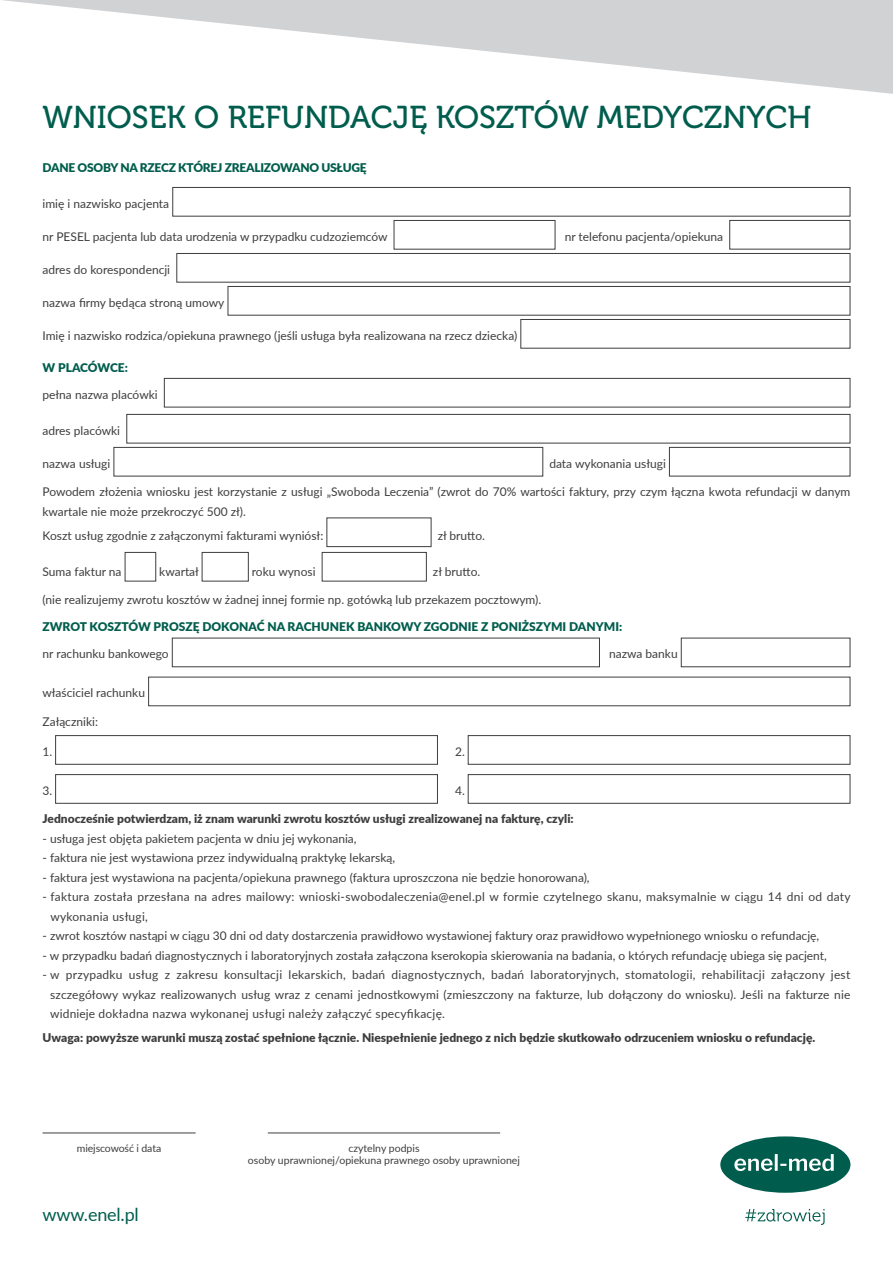
<style>
.page{position:relative;width:893px;height:1263px;background:#fff}
.page>*{position:absolute;margin:0;border:0;box-sizing:border-box;transform-origin:0 0}
.t1{font:31.5px "Museo 500";color:#005d4d}
.t2{font:18px "Lato";letter-spacing:-.01em;color:#005d4d}
.t3{font:12px/19.5px "Lato";color:#3e3e3f}
.t4{font:900 12px "Lato";color:#3e3e3f}
.t5{font:12px/19.5px "Lato";letter-spacing:.02em;color:#3e3e3f}
.t6{font:900 12px "Lato";letter-spacing:-.015em;color:#005d4d}
.t7{font:10.5px/12px "Lato";color:#3e3e3f;text-align:center}
</style>
<div class="page">
<div style="left:720px;top:1136px;width:130px;height:57px;background:#005d4d;border-radius:50%"></div>
<svg style="left:734px;top:1154px;width:100px;height:17px"></svg>
<svg style="left:745px;top:1209px;width:80px;height:16px"></svg>
<svg style="left:2px;top:0;width:891px;height:94px"></svg>
<div style="left:172px;top:187px;width:678px;height:30px;border:1px solid #3e3e3f"></div>
<div style="left:394px;top:220px;width:161px;height:30px;border:1px solid #3e3e3f"></div>
<div style="left:729px;top:220px;width:121px;height:30px;border:1px solid #3e3e3f"></div>
<div style="left:176px;top:253px;width:674px;height:30px;border:1px solid #3e3e3f"></div>
<div style="left:228px;top:286px;width:622px;height:30px;border:1px solid #3e3e3f"></div>
<div style="left:520px;top:319px;width:330px;height:30px;border:1px solid #3e3e3f"></div>
<div style="left:164px;top:378px;width:686px;height:29px;border:1px solid #3e3e3f"></div>
<div style="left:126px;top:414px;width:724px;height:29px;border:1px solid #3e3e3f"></div>
<div style="left:113px;top:447px;width:430px;height:29px;border:1px solid #3e3e3f"></div>
<div style="left:669px;top:447px;width:181px;height:29px;border:1px solid #3e3e3f"></div>
<div style="left:326px;top:517px;width:105px;height:30px;border:1px solid #3e3e3f"></div>
<div style="left:125px;top:552px;width:31px;height:29px;border:1px solid #3e3e3f"></div>
<div style="left:202px;top:552px;width:47px;height:29px;border:1px solid #3e3e3f"></div>
<div style="left:322px;top:552px;width:105px;height:29px;border:1px solid #3e3e3f"></div>
<div style="left:172px;top:638px;width:428px;height:29px;border:1px solid #3e3e3f"></div>
<div style="left:681px;top:638px;width:169px;height:29px;border:1px solid #3e3e3f"></div>
<div style="left:148px;top:677px;width:702px;height:29px;border:1px solid #3e3e3f"></div>
<div style="left:55px;top:735px;width:383px;height:30px;border:1px solid #3e3e3f"></div>
<div style="left:468px;top:735px;width:382px;height:30px;border:1px solid #3e3e3f"></div>
<div style="left:55px;top:774px;width:383px;height:30px;border:1px solid #3e3e3f"></div>
<div style="left:468px;top:774px;width:382px;height:30px;border:1px solid #3e3e3f"></div>
<hr style="left:43px;top:1132px;width:153px;height:1px;background:#3e3e3f">
<hr style="left:268px;top:1132px;width:232px;height:1px;background:#3e3e3f">
<h1 class="t1" style="left:43px;top:100px;width:771px">WNIOSEK O REFUNDACJĘ KOSZTÓW MEDYCZNYCH</h1>
<p class="t6" style="left:43px;top:158px;width:326px">DANE OSOBY NA RZECZ KTÓREJ ZREALIZOWANO USŁUGĘ</p>
<p class="t3" style="left:43px;top:193px;width:128px">imię i nazwisko pacjenta</p>
<p class="t3" style="left:43px;top:226px;width:347px">nr PESEL pacjenta lub data urodzenia w przypadku cudzoziemców</p>
<p class="t3" style="left:565px;top:226px;width:160px">nr telefonu pacjenta/opiekuna</p>
<p class="t3" style="left:43px;top:259px;width:129px">adres do korespondencji</p>
<p class="t3" style="left:43px;top:292px;width:183px">nazwa firmy będąca stroną umowy</p>
<p class="t3" style="left:43px;top:325px;width:476px">Imię i nazwisko rodzica/opiekuna prawnego (jeśli usługa była realizowana na rzecz dziecka)</p>
<p class="t6" style="left:43px;top:358px;width:87px">w placówce:</p>
<p class="t3" style="left:43px;top:384px;width:117px">pełna nazwa placówki</p>
<p class="t3" style="left:43px;top:420px;width:79px">adres placówki</p>
<p class="t3" style="left:43px;top:453px;width:69px">nazwa usługi</p>
<p class="t3" style="left:549px;top:453px;width:118px">data wykonania usługi</p>
<p class="t3" style="left:43px;top:481px;width:809px">Powodem złożenia wniosku jest korzystanie z usługi „Swoboda Leczenia” (zwrot do 70% wartości faktury, przy czym łączna kwota refundacji w danym kwartale nie może przekroczyć 500 zł).</p>
<p class="t3" style="left:43px;top:525px;width:282px">Koszt usług zgodnie z załączonymi fakturami wyniósł:</p>
<p class="t3" style="left:438px;top:525px;width:49px">zł brutto.</p>
<p class="t3" style="left:43px;top:561px;width:81px">Suma faktur na</p>
<p class="t3" style="left:159px;top:561px;width:41px">kwartał</p>
<p class="t3" style="left:252px;top:561px;width:65px">roku wynosi</p>
<p class="t3" style="left:433px;top:561px;width:49px">zł brutto.</p>
<p class="t3" style="left:43px;top:589px;width:500px">(nie realizujemy zwrotu kosztów w żadnej innej formie np. gotówką lub przekazem pocztowym).</p>
<p class="t6" style="left:43px;top:618px;width:581px">ZWROT KOSZTÓW PROSZĘ DOKONAĆ NA RACHUNEK BANKOWY ZGODNIE Z PONIŻSZYMI DANYMI:</p>
<p class="t3" style="left:43px;top:644px;width:128px">nr rachunku bankowego</p>
<p class="t3" style="left:609px;top:644px;width:70px">nazwa banku</p>
<p class="t3" style="left:43px;top:683px;width:104px">właściciel rachunku</p>
<p class="t3" style="left:43px;top:711px;width:57px">Załączniki:</p>
<p class="t3" style="left:43px;top:741px;width:11px">1.</p>
<p class="t3" style="left:455px;top:741px;width:11px">2.</p>
<p class="t3" style="left:43px;top:780px;width:11px">3.</p>
<p class="t3" style="left:455px;top:780px;width:11px">4.</p>
<p class="t4" style="left:43px;top:810px;width:533px">Jednocześnie potwierdzam, iż znam warunki zwrotu kosztów usługi zrealizowanej na fakturę, czyli:</p>
<p class="t3" style="left:43px;top:828px;width:316px">- usługa jest objęta pakietem pacjenta w dniu jej wykonania,</p>
<p class="t3" style="left:43px;top:848px;width:354px">- faktura nie jest wystawiona przez indywidualną praktykę lekarską,</p>
<p class="t3" style="left:43px;top:867px;width:549px">- faktura jest wystawiona na pacjenta/opiekuna prawnego (faktura uproszczona nie będzie honorowana),</p>
<p class="t5" style="left:51px;top:887px;width:802px;text-indent:-8px">- faktura została przesłana na adres mailowy: wnioski-swobodaleczenia@enel.pl w formie czytelnego skanu, maksymalnie w ciągu 14 dni od daty wykonania usługi,</p>
<p class="t3" style="left:43px;top:926px;width:778px">- zwrot kosztów nastąpi w ciągu 30 dni od daty dostarczenia prawidłowo wystawionej faktury oraz prawidłowo wypełnionego wniosku o refundację,</p>
<p class="t3" style="left:43px;top:945px;width:786px">- w przypadku badań diagnostycznych i laboratoryjnych została załączona kserokopia skierowania na badania, o których refundację ubiega się pacjent,</p>
<p class="t3" style="left:50px;top:965px;width:801px;text-align:justify;text-indent:-8px">- w przypadku usług z zakresu konsultacji lekarskich, badań diagnostycznych, badań laboratoryjnych, stomatologii, rehabilitacji załączony jest szczegółowy wykaz realizowanych usług wraz z cenami jednostkowymi (zmieszczony na fakturze, lub dołączony do wniosku). Jeśli na fakturze nie widnieje dokładna nazwa wykonanej usługi należy załączyć specyfikację.</p>
<p class="t4" style="left:43px;top:1028px;width:774px">Uwaga: powyższe warunki muszą zostać spełnione łącznie. Niespełnienie jednego z nich będzie skutkowało odrzuceniem wniosku o refundację.</p>
<p class="t7" style="left:77px;top:1141px;width:86px">miejscowość i data</p>
<p class="t7" style="left:248px;top:1141px;width:274px">czytelny podpis<br>osoby uprawnionej/opiekuna prawnego osoby uprawnionej</p>
<h2 class="t2" style="left:43px;top:1201px;width:98px">www.enel.pl</h2>
</div>
